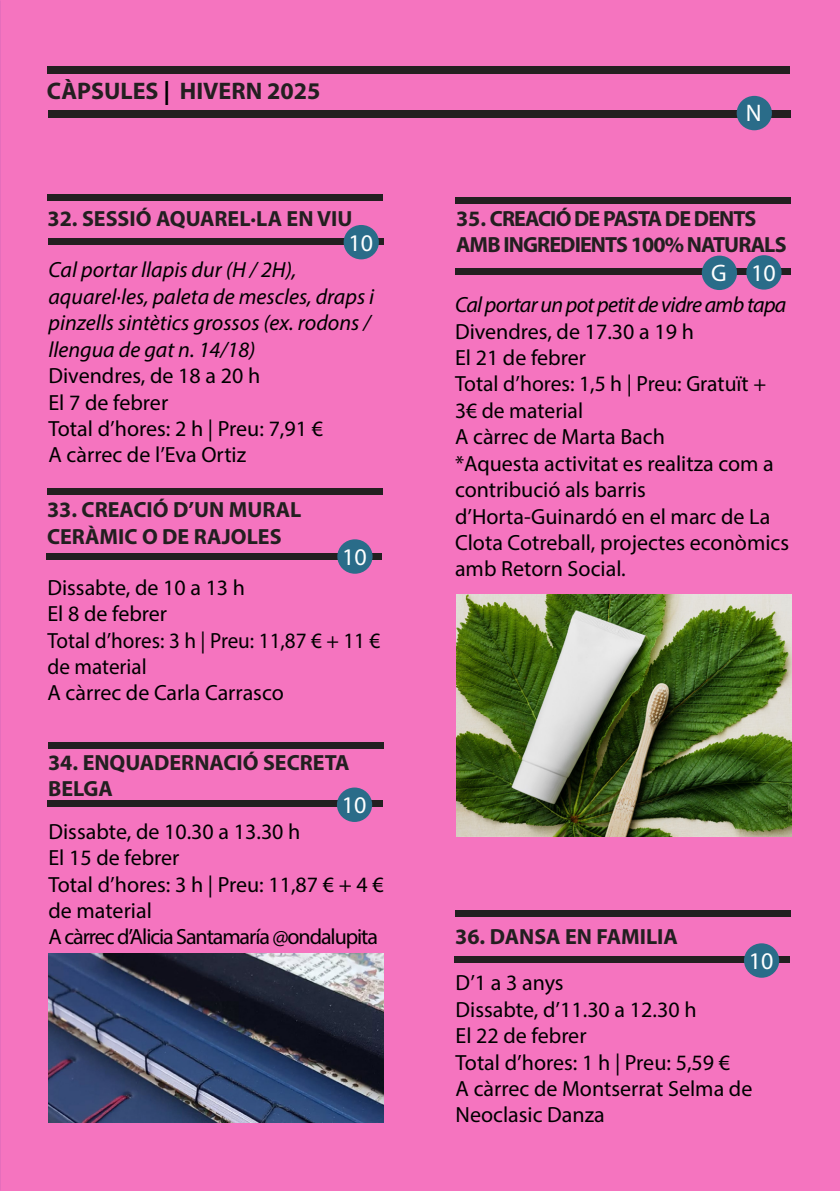
<style>
.page{position:relative;width:840px;height:1191px;background:#fff}
.page>*{position:absolute;margin:0;border:0;box-sizing:border-box;transform-origin:0 0}
.t1{font:700 24px "Myriad Pro";color:#231f20}
.t2{font:24px "Myriad Pro";color:#fff}
.t3{font:22px/26.4px "Myriad Pro";color:#000}
.t4{font:italic 22px/26.4px "Myriad Pro";color:#000}
.t5{font:700 22px/26.4px "Myriad Pro";color:#231f20}
.t6{font:700 22px/26.4px "Myriad Pro";letter-spacing:-.04em;color:#231f20}
.t7{font:22px/26.4px "Myriad Pro";color:#000;scale:.96 1}
.t8{font:22px "Myriad Pro";letter-spacing:-.05em;color:#000}
.t9{font:italic 22px "Myriad Pro";letter-spacing:-.03em;color:#000}
.s1{color:#000}
</style>
<div class="page">
<div style="left:0;top:0;width:839px;height:1191px;background:#f574bf"></div>
<div style="left:454px;top:956px;width:335px;height:6px;background:#231f20"></div>
<div style="left:455px;top:910px;width:335px;height:7px;background:#231f20"></div>
<div style="left:743px;top:943px;width:35px;height:34px;background:#2a6c89;border-radius:50%"></div>
<div style="left:455px;top:268px;width:335px;height:6px;background:#231f20"></div>
<div style="left:454px;top:197px;width:336px;height:6px;background:#231f20"></div>
<div style="left:745px;top:255px;width:36px;height:35px;background:#2a6c89;border-radius:50%"></div>
<img style="left:456px;top:595px;width:335px;height:241px">
<div style="left:701px;top:256px;width:35px;height:34px;background:#2a6c89;border-radius:50%"></div>
<div style="left:48px;top:239px;width:335px;height:6px;background:#231f20"></div>
<div style="left:47px;top:194px;width:336px;height:7px;background:#231f20"></div>
<div style="left:343px;top:225px;width:35px;height:34px;background:#2a6c89;border-radius:50%"></div>
<div style="left:46px;top:554px;width:336px;height:6px;background:#231f20"></div>
<div style="left:47px;top:488px;width:336px;height:6px;background:#231f20"></div>
<div style="left:337px;top:539px;width:35px;height:35px;background:#2a6c89;border-radius:50%"></div>
<div style="left:47px;top:800px;width:336px;height:7px;background:#231f20"></div>
<div style="left:48px;top:742px;width:336px;height:6px;background:#231f20"></div>
<div style="left:337px;top:787px;width:35px;height:35px;background:#2a6c89;border-radius:50%"></div>
<img style="left:48px;top:953px;width:336px;height:169px">
<div style="left:48px;top:110px;width:742px;height:8px;background:#231f20"></div>
<div style="left:736px;top:96px;width:35px;height:34px;background:#2a6c89;border-radius:50%"></div>
<div style="left:47px;top:67px;width:742px;height:7px;background:#231f20"></div>
<p class="t1" style="left:47px;top:75px;width:275px">CÀPSULES <span class="s1">|</span> HIVERN 2025</p>
<p class="t5" style="left:47px;top:205px;width:306px">32. SESSIÓ AQUAREL·LA EN VIU</p>
<p class="t4" style="left:48px;top:256px;width:327px">Cal portar llapis dur (H / 2H), aquarel·les, paleta de mescles, draps i pinzells sintètics grossos (ex. rodons / llengua de gat n. 14/18)</p>
<p class="t3" style="left:48px;top:362px;width:213px">Divendres, de 18 a 20 h</p>
<p class="t3" style="left:48px;top:388px;width:121px">El 7 de febrer</p>
<p class="t3" style="left:48px;top:415px;width:276px">Total d’hores: 2 h | Preu: 7,91 €</p>
<p class="t3" style="left:48px;top:441px;width:199px">A càrrec de l’Eva Ortiz</p>
<p class="t2" style="left:348px;top:228px;width:26px">10</p>
<p class="t5" style="left:47px;top:496px;width:256px">33. CREACIÓ D’UN MURAL<br>CERÀMIC O DE RAJOLES</p>
<p class="t2" style="left:342px;top:542px;width:26px">10</p>
<p class="t3" style="left:47px;top:574px;width:199px">Dissabte, de 10 a 13 h</p>
<p class="t3" style="left:47px;top:600px;width:121px">El 8 de febrer</p>
<p class="t7" style="left:47px;top:626px;width:348px">Total d’hores: 3 h | Preu: 11,87 € + 11 € de material</p>
<p class="t3" style="left:47px;top:679px;width:238px">A càrrec de Carla Carrasco</p>
<p class="t5" style="left:48px;top:748px;width:303px">34. ENQUADERNACIÓ SECRETA<br>BELGA</p>
<p class="t2" style="left:341px;top:790px;width:26px">10</p>
<p class="t3" style="left:48px;top:818px;width:253px">Dissabte, de 10.30 a 13.30 h</p>
<p class="t3" style="left:48px;top:844px;width:132px">El 15 de febrer</p>
<p class="t3" style="left:48px;top:870px;width:337px">Total d’hores: 3 h | Preu: 11,87 € + 4 €</p>
<p class="t3" style="left:48px;top:897px;width:105px">de material</p>
<p class="t8" style="left:48px;top:923px;width:331px">A càrrec d’Alicia Santamaría @ondalupita</p>
<p class="t2" style="left:745px;top:99px;width:17px">N</p>
<p class="t6" style="left:456px;top:205px;width:332px">35. CREACIÓ DE PASTA DE DENTS<br>AMB INGREDIENTS 100% NATURALS</p>
<p class="t2" style="left:750px;top:258px;width:26px">10</p>
<p class="t9" style="left:455px;top:291px;width:333px">Cal portar un pot petit de vidre amb tapa</p>
<p class="t3" style="left:455px;top:318px;width:240px">Divendres, de 17.30 a 19 h</p>
<p class="t3" style="left:455px;top:344px;width:132px">El 21 de febrer</p>
<p class="t3" style="left:455px;top:370px;width:312px">Total d’hores: 1,5 h | Preu: Gratuït +<br>3€ de material</p>
<p class="t3" style="left:455px;top:423px;width:211px">A càrrec de Marta Bach</p>
<p class="t3" style="left:455px;top:450px;width:320px">*Aquesta activitat es realitza com a contribució als barris</p>
<p class="t3" style="left:455px;top:502px;width:335px">d’Horta-Guinardó en el marc de La<br>Clota Cotreball, projectes econòmics amb Retorn Social.</p>
<p class="t2" style="left:710px;top:258px;width:17px">G</p>
<p class="t5" style="left:455px;top:922px;width:224px">36. DANSA EN FAMILIA</p>
<p class="t2" style="left:748px;top:946px;width:26px">10</p>
<p class="t3" style="left:455px;top:969px;width:110px">D’1 a 3 anys</p>
<p class="t3" style="left:455px;top:995px;width:242px">Dissabte, d’11.30 a 12.30 h</p>
<p class="t3" style="left:455px;top:1022px;width:132px">El 22 de febrer</p>
<p class="t3" style="left:455px;top:1048px;width:276px">Total d’hores: 1 h | Preu: 5,59 €</p>
<p class="t3" style="left:455px;top:1075px;width:298px">A càrrec de Montserrat Selma de<br>Neoclasic Danza</p>
</div>
